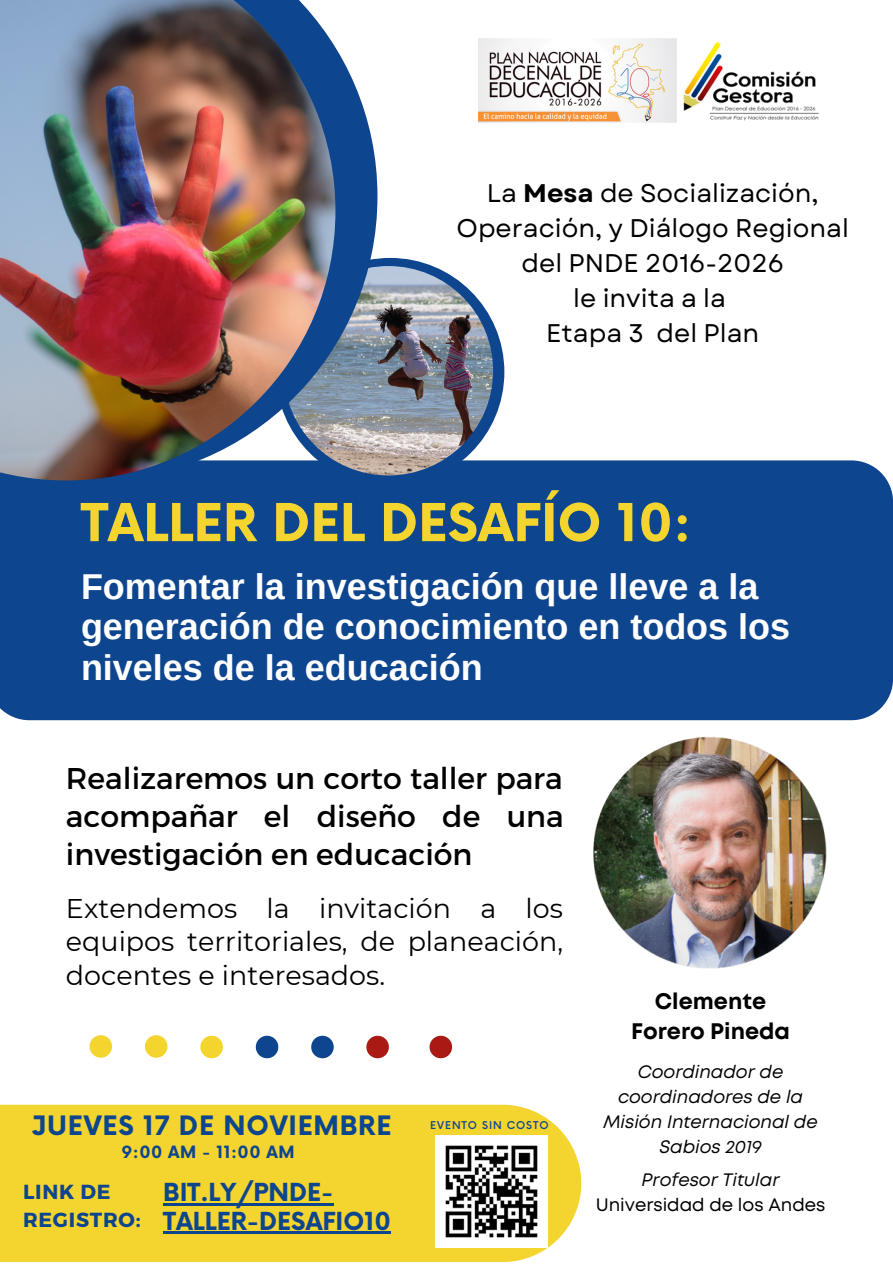
<style>
.page{position:relative;width:893px;height:1264px;background:#fff}
.page>*{position:absolute;margin:0;border:0;box-sizing:border-box;transform-origin:0 0}
.t1{font:700 51px "Now";color:#f4d52f}
.t2{font:700 36px/40.5px "Arimo";color:#fff}
.t3{font:30px/38.2px "Montserrat";color:#000;text-align:justify}
.t4{font:27px/33.8px "Montserrat";color:#000;text-align:justify}
.t5{font:700 26.1px "Now";letter-spacing:.03em;color:#0d458e}
.t6{font:25.5px/34.8px "Garet";color:#000;text-align:center}
.t7{font:700 24.15px/28px "Now";color:#0d458e}
.t8{font:700 22.5px/30.3px "Mont";color:#000;text-align:center}
.t9{font:700 20.4px/28px "Montserrat";letter-spacing:.035em;color:#0d458e}
.t10{font:italic 18px/25px "Mont";color:#000;text-align:center}
.t11{font:18px "Mont";color:#000}
.t12{font:700 16.5px "Now";letter-spacing:.03em;color:#0d458e}
.t13{font:500 10.5px "Now";letter-spacing:.085em;color:#0d458e}
.s1{font-weight:700}
</style>
<div class="page">
<div style="left:0;top:460px;width:892px;height:260px;background:#0d458e"></div>
<div style="left:276px;top:258px;width:228px;height:228px;background:#0d458e;border-radius:50%"></div>
<img style="left:284px;top:266px;width:209px;height:209px;border-radius:50%">
<svg style="left:0;top:47px;width:377px;height:434px;fill:#0d458e"></svg>
<img style="left:0;top:0;width:335px;height:480px">
<img style="left:478px;top:39px;width:341px;height:84px">
<img style="left:592px;top:736px;width:236px;height:236px;border-radius:50%">
<div style="left:0;top:1104px;width:581px;height:157px;background:#f4d52f"></div>
<hr style="left:163px;top:1203px;width:170px;height:2px;background:#0d458e">
<hr style="left:163px;top:1231px;width:228px;height:2px;background:#0d458e">
<svg style="left:90px;top:1035px;width:362px;height:23px"></svg>
<img style="left:435px;top:1135px;width:112px;height:112px">
<p class="t6" style="left:456px;top:176px;width:394px">La <span class="s1">Mesa</span> de Socialización,<br>Operación, y Diálogo Regional del PNDE 2016-2026<br>le invita a la<br>Etapa 3 del Plan</p>
<h1 class="t1" style="left:81px;top:495px;width:612px">TALLER DEL DESAFÍO 10:</h1>
<p class="t2" style="left:81px;top:566px;width:710px">Fomentar la investigación que lleve a la generación de conocimiento en todos los niveles de la educación</p>
<p class="t3" style="left:66px;top:757px;width:499px">Realizaremos un corto taller para acompañar el diseño de una investigación en educación</p>
<p class="t4" style="left:66px;top:891px;width:498px">Extendemos la invitación a los equipos territoriales, de planeación, docentes e interesados.</p>
<p class="t5" style="left:32px;top:1111px;width:361px">JUEVES 17 DE NOVIEMBRE</p>
<p class="t13" style="left:430px;top:1119px;width:120px">EVENTO SIN COSTO</p>
<p class="t12" style="left:121px;top:1142px;width:174px">9:00 AM - 11:00 AM</p>
<p class="t9" style="left:23px;top:1176px;width:119px">LINK DE<br>REGISTRO:</p>
<p class="t7" style="left:163px;top:1180px;width:229px">BIT.LY/PNDE-<br>TALLER-DESAFIO10</p>
<p class="t8" style="left:631px;top:987px;width:160px">Clemente<br>Forero Pineda</p>
<p class="t10" style="left:603px;top:1060px;width:216px">Coordinador de coordinadores de la<br>Misión Internacional de<br>Sabios 2019</p>
<p class="t10" style="left:641px;top:1168px;width:139px">Profesor Titular</p>
<p class="t11" style="left:595px;top:1198px;width:231px">Universidad de los Andes</p>
</div>
